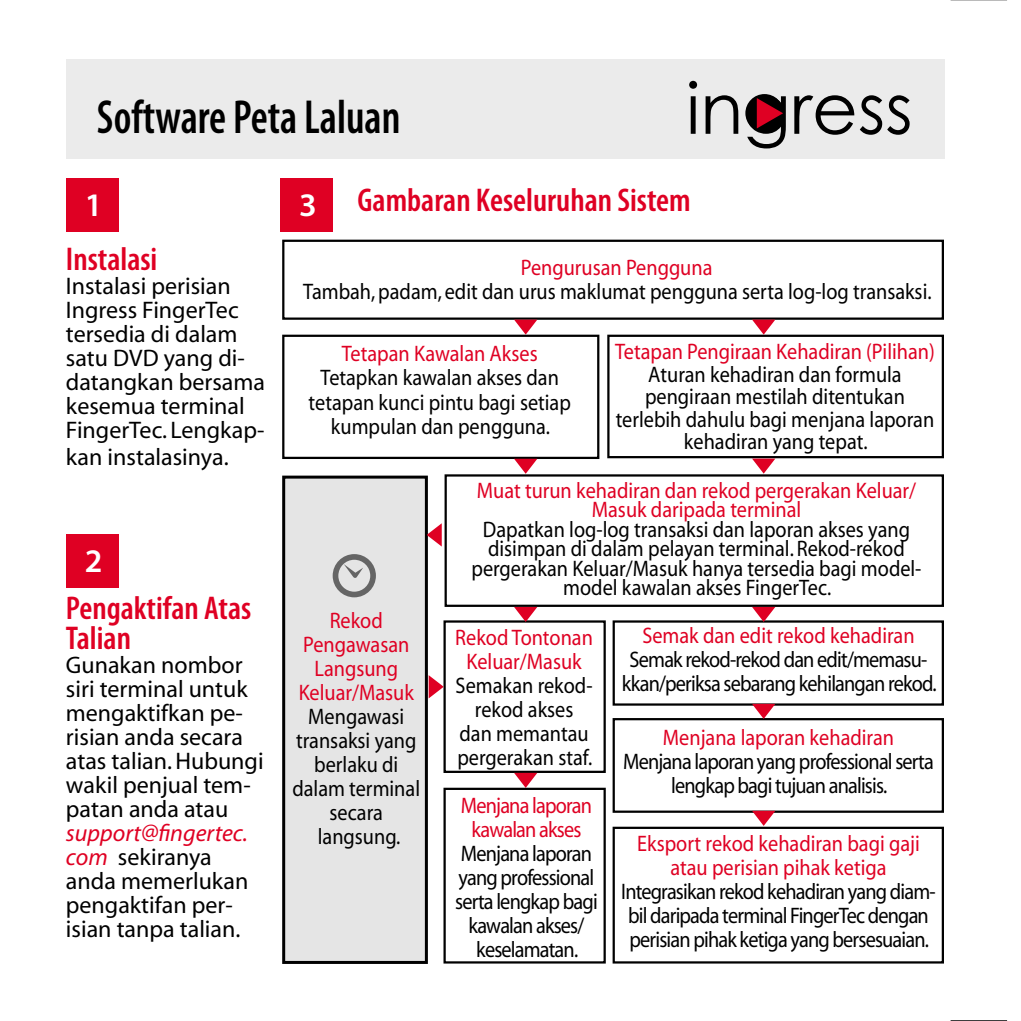
<style>
.page{position:relative;width:1021px;height:1021px;background:#fff}
.page>*{position:absolute;margin:0;border:0;box-sizing:border-box;transform-origin:0 0}
.t1{font:600 condensed 48px "Myriad Pro";color:#000;scale:.9 1}
.t2{font:600 condensed 33px/30px "Myriad Pro";color:#df0023}
.t3{font:600 33px "Myriad Pro";color:#fff}
.t4{font:24px/24px "Myriad";color:#000}
.t5{font:22.5px/24px "Myriad";color:#000;text-align:center;scale:.9 1}
.t6{font:22.5px/24px "Myriad";letter-spacing:-.04em;color:#000;text-align:center;scale:.9 1}
.t7{font:22.5px/24px "Myriad";color:#df0023;text-align:center;scale:.9 1}
.t8{font:22.5px/24px "Myriad";letter-spacing:-.04em;color:#df0023;text-align:center;scale:.9 1}
.s1{font-style:italic;color:#df0023}
</style>
<div class="page">
<hr style="left:950px;top:0;width:57px;height:1px;background:#000">
<hr style="left:950px;top:1020px;width:57px;height:1px;background:#000">
<div style="left:67px;top:179px;width:52px;height:53px;background:#df0023"></div>
<div style="left:67px;top:534px;width:52px;height:53px;background:#df0023"></div>
<div style="left:281px;top:179px;width:52px;height:53px;background:#df0023"></div>
<div style="left:67px;top:60px;width:878px;height:99px;background:#ebebeb"></div>
<div style="left:282px;top:334px;width:317px;height:125px;border:2px solid #000"></div>
<div style="left:607px;top:334px;width:337px;height:124px;border:2px solid #000"></div>
<div style="left:282px;top:240px;width:662px;height:80px;border:2px solid #000"></div>
<div style="left:444px;top:474px;width:500px;height:133px;border:2px solid #000"></div>
<div style="left:443px;top:620px;width:162px;height:153px;border:2px solid #000"></div>
<div style="left:612px;top:620px;width:332px;height:85px;border:2px solid #000"></div>
<div style="left:612px;top:718px;width:332px;height:94px;border:2px solid #000"></div>
<div style="left:612px;top:826px;width:332px;height:137px;border:2px solid #000"></div>
<div style="left:443px;top:787px;width:162px;height:176px;border:2px solid #000"></div>
<div style="left:284px;top:477px;width:142px;height:485px;background:#e5e5e5"></div>
<div style="left:282px;top:475px;width:146px;height:488px;border:3px solid #000"></div>
<svg style="left:333px;top:554px;width:43px;height:43px"></svg>
<svg style="left:689px;top:81px;width:8px;height:53px"></svg>
<svg style="left:705px;top:95px;width:33px;height:39px"></svg>
<svg style="left:794px;top:95px;width:115px;height:40px"></svg>
<svg style="left:745px;top:94px;width:38px;height:38px"></svg>
<svg style="left:746px;top:95px;width:39px;height:53px"></svg>
<svg style="left:514px;top:319px;width:23px;height:15px"></svg>
<svg style="left:752px;top:319px;width:23px;height:15px"></svg>
<svg style="left:514px;top:459px;width:23px;height:15px"></svg>
<svg style="left:514px;top:607px;width:23px;height:15px"></svg>
<svg style="left:752px;top:607px;width:23px;height:15px"></svg>
<svg style="left:514px;top:772px;width:23px;height:16px"></svg>
<svg style="left:752px;top:704px;width:23px;height:15px"></svg>
<svg style="left:752px;top:810px;width:23px;height:15px"></svg>
<svg style="left:428px;top:675px;width:15px;height:23px"></svg>
<svg style="left:426px;top:523px;width:16px;height:23px"></svg>
<svg style="left:752px;top:458px;width:23px;height:15px"></svg>
<h1 class="t1" style="left:97px;top:87px;width:339px">Software Peta Laluan</h1>
<h2 class="t3" style="left:85px;top:184px;width:19px">1</h2>
<h2 class="t2" style="left:66px;top:243px;width:93px">Instalasi</h2>
<p class="t4" style="left:66px;top:275px;width:201px">Instalasi perisian<br>Ingress FingerTec tersedia di dalam satu DVD yang di&shy;datangkan bersama kesemua terminal<br>FingerTec. Lengkap-</p>
<p class="t4" style="left:66px;top:446px;width:164px">kan instalasinya.</p>
<h2 class="t3" style="left:85px;top:540px;width:19px">2</h2>
<h2 class="t2" style="left:66px;top:592px;width:187px">Pengaktifan Atas<br>Talian</h2>
<p class="t4" style="left:66px;top:653px;width:199px">Gunakan nombor siri terminal untuk mengaktifkan pe&shy;risian anda secara atas talian.Hubungi wakil penjual tem&shy;patan anda atau</p>
<p class="t4" style="left:66px;top:821px;width:184px"><span class="s1">support@fingertec. com</span> sekiranya anda memerlukan pengaktifan per&shy;isian tanpa talian.</p>
<h2 class="t3" style="left:299px;top:184px;width:19px">3</h2>
<h2 class="t2" style="left:357px;top:184px;width:335px">Gambaran Keseluruhan Sistem</h2>
<p class="t7" style="left:521px;top:256px;width:214px">Pengurusan Pengguna</p>
<p class="t5" style="left:303px;top:280px;width:699px">Tambah, padam, edit dan urus maklumat pengguna serta log-log transaksi.</p>
<p class="t7" style="left:615px;top:341px;width:357px">Tetapan Pengiraan Kehadiran (Pilihan)</p>
<p class="t5" style="left:615px;top:364px;width:355px;line-height:22.5px">Aturan kehadiran dan formula pengiraan mestilah ditentukan terlebih dahulu bagi menjana laporan kehadiran yang tepat.</p>
<p class="t7" style="left:477px;top:481px;width:489px;line-height:19.5px">Muat turun kehadiran dan rekod pergerakan Keluar/<br>Masuk daripada terminal</p>
<p class="t5" style="left:471px;top:520px;width:501px;line-height:19.5px">Dapatkan log-log transaksi dan laporan akses yang disimpan di dalam pelayan terminal. Rekod-rekod pergerakan Keluar/Masuk hanya tersedia bagi model&shy;model kawalan akses FingerTec.</p>
<p class="t7" style="left:342px;top:343px;width:219px">Tetapan Kawalan Akses</p>
<p class="t5" style="left:308px;top:367px;width:293px">Tetapkan kawalan akses dan tetapan kunci pintu bagi setiap kumpulan dan pengguna.</p>
<p class="t7" style="left:299px;top:609px;width:129px">Rekod<br>Pengawasan<br>Langsung<br>Keluar/Masuk</p>
<p class="t5" style="left:292px;top:705px;width:143px">Mengawasi transaksi yang berlaku di dalam terminal secara langsung.</p>
<p class="t7" style="left:455px;top:626px;width:154px">Rekod Tontonan<br>Keluar/Masuk</p>
<p class="t5" style="left:455px;top:674px;width:154px">Semakan rekod&shy;rekod akses<br>dan memantau pergerakan staf.</p>
<p class="t8" style="left:461px;top:794px;width:147px">Menjana laporan kawalan akses</p>
<p class="t6" style="left:455px;top:842px;width:160px">Menjana laporan yang professional serta lengkap bagi kawalan akses/ keselamatan.</p>
<p class="t7" style="left:642px;top:624px;width:304px">Semak dan edit rekod kehadiran</p>
<p class="t6" style="left:622px;top:648px;width:351px">Semak rekod-rekod dan edit/memasu&shy;kkan/periksa sebarang kehilangan rekod.</p>
<p class="t7" style="left:663px;top:726px;width:258px">Menjana laporan kehadiran</p>
<p class="t6" style="left:623px;top:750px;width:347px">Menjana laporan yang professional serta lengkap bagi tujuan analisis.</p>
<p class="t7" style="left:637px;top:832px;width:315px">Eksport rekod kehadiran bagi gaji atau perisian pihak ketiga</p>
<p class="t6" style="left:621px;top:880px;width:351px">Integrasikan rekod kehadiran yang diam&shy;bil daripada terminal FingerTec dengan perisian pihak ketiga yang bersesuaian.</p>
</div>
